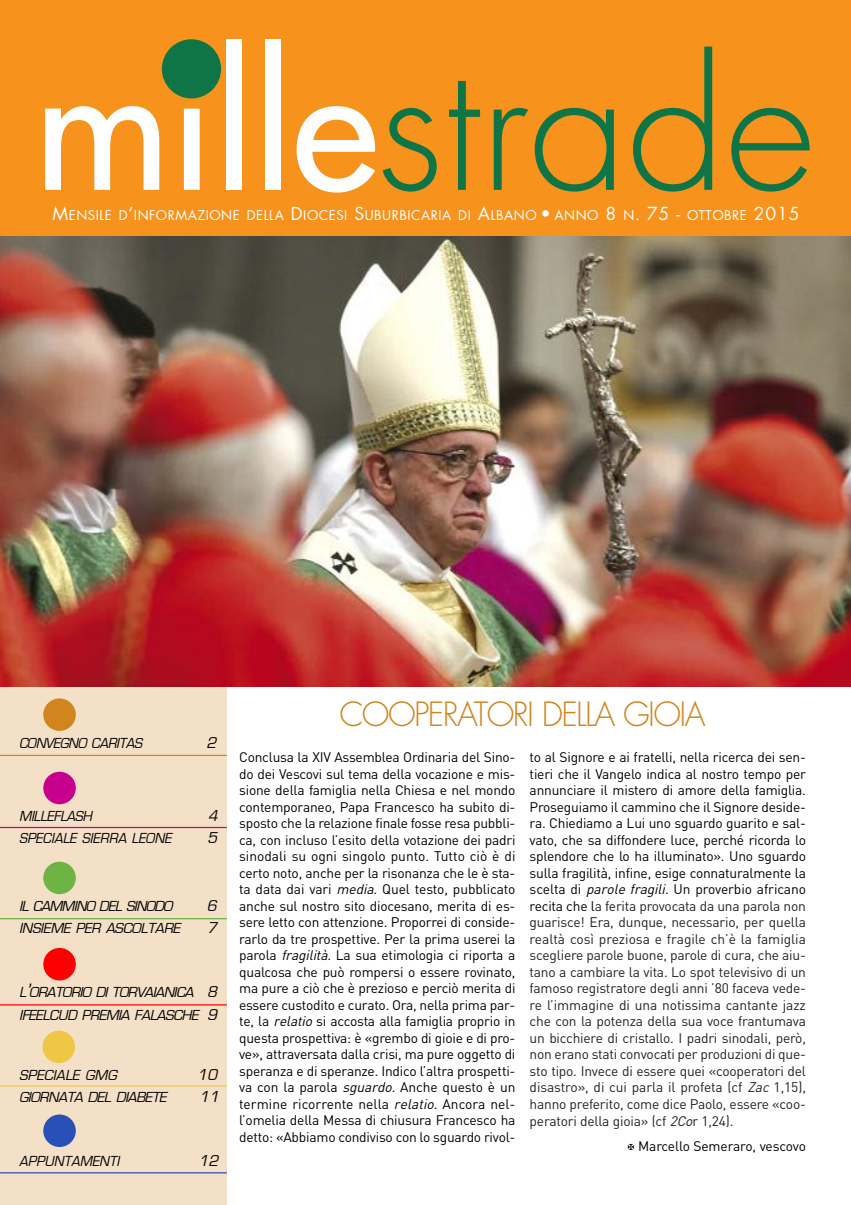
<style>
.page{position:relative;width:851px;height:1205px;background:#fff}
.page>*{position:absolute;margin:0;border:0;box-sizing:border-box;transform-origin:0 0}
.t1{font:300 32.5px "Futura Std";letter-spacing:-.05em;color:#d2841f}
.t2{font:italic 16.25px "Eurostile";color:#000}
.t3{font:italic 16.25px "Eurostile";color:#000;scale:.95 1}
.t4{font:italic 15px/22.5px "Eurostile";letter-spacing:-.025em;color:#000}
.t5{font:italic 15px "Eurostile";letter-spacing:-.025em;color:#000;scale:.95 1}
.t6{font:13.75px/16.5px "DIN";letter-spacing:-.015em;color:#000;text-align:justify}
.t7{font:13.75px/16.5px "DIN";letter-spacing:-.015em;color:#222;text-align:justify}
.t8{font:13.12px "Futura Std";letter-spacing:.04em;color:#fff}
.s1{font-size:17.5px}
.s2{font-size:20px}
.s3{font-size:16.25px}
.s4{font-style:italic}
.s5{color:#000}
.s6{font-style:italic;color:#000}
</style>
<div class="page">
<div style="left:0;top:682px;width:227px;height:523px;background:#f4e0c7"></div>
<img style="left:0;top:236px;width:850px;height:451px">
<div style="left:0;top:0;width:850px;height:236px;background:#f7931d"></div>
<svg style="left:45px;top:106px;width:114px;height:84px"></svg>
<svg style="left:181px;top:96px;width:22px;height:94px"></svg>
<div style="left:226px;top:39px;width:15px;height:151px;background:#fff"></div>
<div style="left:264px;top:39px;width:16px;height:151px;background:#fff"></div>
<svg style="left:296px;top:106px;width:79px;height:87px"></svg>
<svg style="left:382px;top:108px;width:54px;height:84px"></svg>
<svg style="left:449px;top:81px;width:31px;height:109px"></svg>
<svg style="left:493px;top:108px;width:35px;height:82px"></svg>
<svg style="left:534px;top:108px;width:79px;height:84px"></svg>
<svg style="left:633px;top:47px;width:79px;height:145px"></svg>
<svg style="left:731px;top:108px;width:78px;height:84px"></svg>
<div style="left:162px;top:39px;width:59px;height:59px;background:#107546;border-radius:50%"></div>
<div style="left:43px;top:1114px;width:33px;height:33px;background:#2950b8;border-radius:50%"></div>
<div style="left:43px;top:698px;width:33px;height:33px;background:#d2841f;border-radius:50%"></div>
<hr style="left:0;top:755px;width:227px;height:1px;background:#d2841f">
<hr style="left:0;top:1172px;width:227px;height:1px;background:#2950b8">
<div style="left:43px;top:772px;width:33px;height:32px;background:#c7008d;border-radius:50%"></div>
<hr style="left:0;top:827px;width:227px;height:1px;background:#c7008d">
<div style="left:43px;top:861px;width:33px;height:33px;background:#6eb444;border-radius:50%"></div>
<hr style="left:0;top:918px;width:227px;height:1px;background:#6eb444">
<div style="left:43px;top:948px;width:33px;height:32px;background:#f00;border-radius:50%"></div>
<hr style="left:0;top:1004px;width:227px;height:1px;background:#f00">
<hr style="left:0;top:1085px;width:227px;height:1px;background:#f0c744">
<div style="left:42px;top:1030px;width:33px;height:33px;background:#f0c744;border-radius:50%"></div>
<p class="t8" style="left:53px;top:209px;width:748px"><span class="s1">M</span>ENSILE D<span class="s1">’</span>INFORMAZIONE DELLA <span class="s1">D</span>IOCESI <span class="s1">S</span>UBURBICARIA DI <span class="s1">A</span>LBANO <span class="s1">•</span> ANNO <span class="s1">8</span> N<span class="s1">. 75 -</span> OTTOBRE <span class="s1">2015</span></p>
<p class="t5" style="left:19px;top:735px;width:134px">CONVEGNO CARITAS</p>
<p class="t2" style="left:206px;top:734px;width:15px">2</p>
<p class="t5" style="left:19px;top:809px;width:81px">MILLEFLASH</p>
<p class="t3" style="left:208px;top:808px;width:15px">4</p>
<p class="t5" style="left:19px;top:831px;width:165px">SPECIALE SIERRA LEONE</p>
<p class="t2" style="left:207px;top:830px;width:15px">5</p>
<p class="t4" style="left:19px;top:895px;width:158px">IL CAMMINO DEL SINODO</p>
<p class="t2" style="left:207px;top:898px;width:15px">6</p>
<p class="t4" style="left:19px;top:917px;width:165px">INSIEME PER ASCOLTARE</p>
<p class="t2" style="left:207px;top:920px;width:15px">7</p>
<p class="t4" style="left:19px;top:981px;width:203px">L <span class="s2">’</span>ORATORIO DI TORVAIANICA <span class="s3">8<br></span>IFEELCUD PREMIA FALASCHE <span class="s3">9</span></p>
<p class="t4" style="left:19px;top:1064px;width:102px">SPECIALE GMG</p>
<p class="t2" style="left:197px;top:1067px;width:25px">10</p>
<p class="t4" style="left:19px;top:1086px;width:152px">GIORNATA DEL DIABETE</p>
<p class="t2" style="left:199px;top:1089px;width:25px">11</p>
<p class="t5" style="left:19px;top:1153px;width:110px">APPUNTAMENTI</p>
<p class="t2" style="left:198px;top:1152px;width:25px">12</p>
<h1 class="t1" style="left:339px;top:699px;width:367px">COOPERATORI DELLA GIOIA</h1>
<p class="t6" style="left:239px;top:749px;width:278px">Conclusa la XIV Assemblea Ordinaria del Sino&shy;do dei Vescovi sul tema della vocazione e mis&shy;sione della famiglia nella Chiesa e nel mondo contemporaneo, Papa Francesco ha subito di&shy;sposto che la relazione finale fosse resa pubbli&shy;ca, con incluso l’esito della votazione dei padri sinodali su ogni singolo punto. Tutto ciò è di certo noto, anche per la risonanza che le è sta&shy;ta data dai vari <span class="s4">media</span>. Quel testo, pubblicato anche sul nostro sito diocesano, merita di es&shy;sere letto con attenzione. Proporrei di conside&shy;rarlo da tre prospettive. Per la prima userei la parola <span class="s4">fragilità</span>. La sua etimologia ci riporta a qualcosa che può rompersi o essere rovinato, ma pure a ciò che è prezioso e perciò merita di essere custodito e curato. Ora, nella prima par&shy;te, la <span class="s4">relatio</span>si accosta alla famiglia proprio in questa prospettiva: è «grembo di gioie e di pro&shy;ve», attraversata dalla crisi, ma pure oggetto di speranza e di speranze. Indico l’altra prospetti&shy;va con la parola <span class="s4">sguardo</span>. Anche questo è un termine ricorrente nella <span class="s4">relatio</span>. Ancora nel&shy;l’omelia della Messa di chiusura Francesco ha detto: «Abbiamo condiviso con lo sguardo rivol-</p>
<p class="t7" style="left:529px;top:749px;width:278px"><span class="s5">to al Signore e ai fratelli, nella ricerca dei sen&shy;tieri che il Vangelo indica al nostro tempo per annunciare il mistero di amore della famiglia.<br>Proseguiamo il cammino che il Signore deside&shy;ra. Chiediamo a Lui uno sguardo guarito e sal&shy;vato, che sa diffondere luce, perché ricorda lo splendore che lo ha illuminato». Uno sguardo sulla fragilità, infine, esige connaturalmente la scelta di</span> <span class="s6">parole fragili</span><span class="s5">. Un proverbio africano recita che l</span>a ferita provocata da una parola non guarisce! Era, dunque, necessario, per quella realtà così preziosa e fragile ch’è la famiglia scegliere parole buone, parole di cura, che aiu&shy;tano a cambiare la vita. Lo spot televisivo di un famoso registratore degli anni ’80 faceva vede&shy;re l’immagine di una notissima cantante jazz che con la potenza della sua voce frantumava un bicchiere di cristallo. I padri sinodali, però, non erano stati convocati per produzioni di que&shy;sto tipo. Invece di essere quei «cooperatori del disastro», di cui parla il profeta (cf <span class="s4">Zac</span> 1,15), hanno preferito, come dice Paolo, essere «coo&shy;peratori della gioia» (cf <span class="s4">2Co</span>r 1,24).</p>
<p class="t6" style="left:638px;top:1137px;width:169px">Marcello Semeraro, vescovo</p>
</div>
